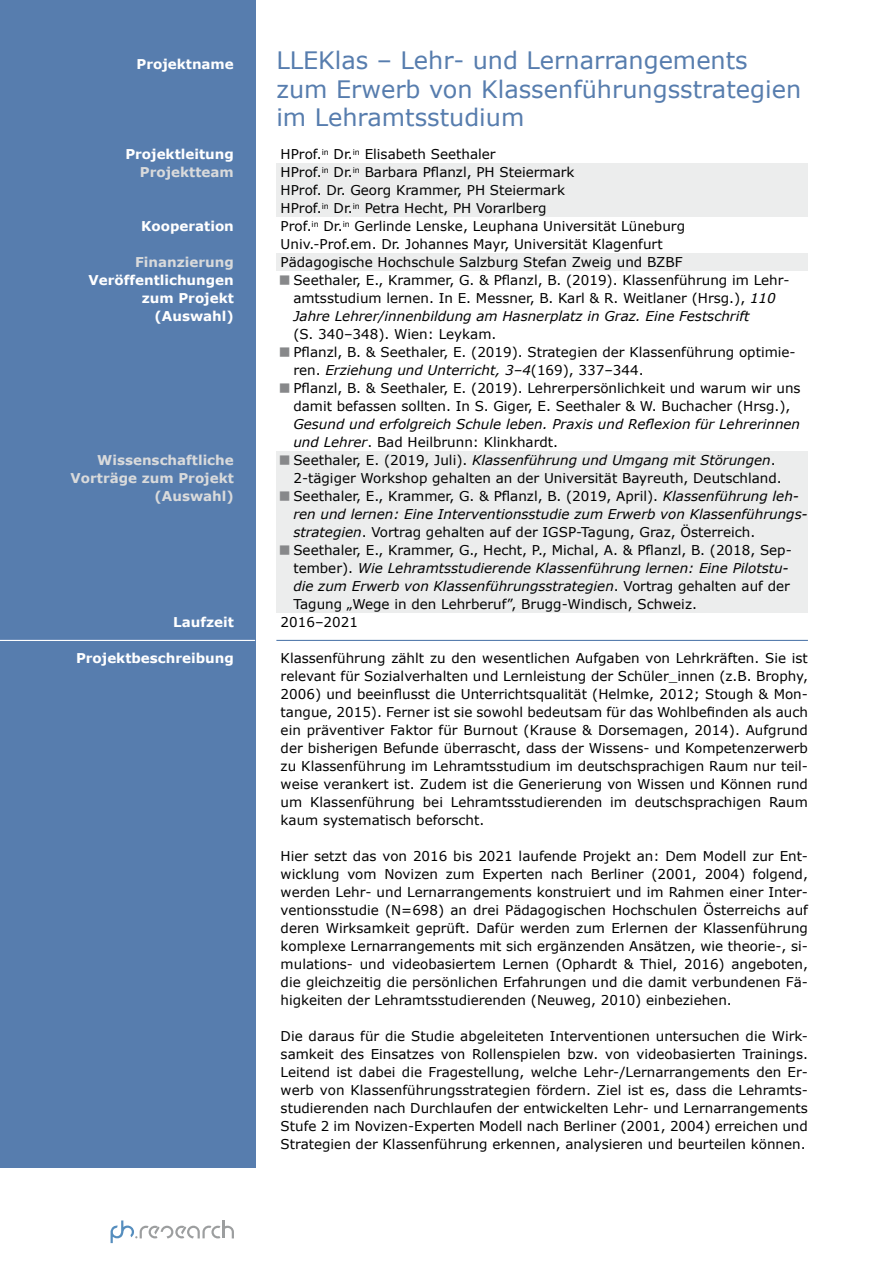
<style>
.page{position:relative;width:893px;height:1263px;background:#fff}
.page>*{position:absolute;margin:0;border:0;box-sizing:border-box;transform-origin:0 0}
.t1{font:24px/28.5px "Verdana";color:#577dae}
.t2{font:13.5px/18px "Verdana";color:#000;text-align:justify}
.t3{font:italic 13.5px "Verdana";color:#000}
.t4{font:700 13.5px/18px "Verdana";color:#fff;text-align:right}
.t5{font:700 13.5px/18px "Verdana";color:#d9dadb;text-align:right}
.s1{font-style:italic}
.s2{font-style:normal}
</style>
<div class="page">
<svg style="left:111px;top:1220px;width:123px;height:23px"></svg>
<div style="left:0;top:0;width:255px;height:1167px;background:#577dae"></div>
<hr style="left:0;top:640px;width:255px;height:1px;background:#fff">
<div style="left:276px;top:163px;width:532px;height:18px;background:#eceded"></div>
<div style="left:276px;top:181px;width:532px;height:18px;background:#eceded"></div>
<div style="left:276px;top:199px;width:532px;height:18px;background:#eceded"></div>
<div style="left:276px;top:253px;width:532px;height:18px;background:#eceded"></div>
<div style="left:276px;top:452px;width:532px;height:35px;background:#eceded"></div>
<div style="left:276px;top:488px;width:532px;height:53px;background:#eceded"></div>
<div style="left:276px;top:542px;width:532px;height:71px;background:#eceded"></div>
<hr style="left:276px;top:640px;width:532px;height:1px;background:#577dae">
<p class="t4" style="left:136px;top:55px;width:99px">Projektname</p>
<p class="t4" style="left:125px;top:145px;width:110px">Projektleitung</p>
<p class="t5" style="left:140px;top:163px;width:95px">Projektteam</p>
<p class="t4" style="left:141px;top:217px;width:94px">Kooperation</p>
<p class="t5" style="left:135px;top:253px;width:100px">Finanzierung</p>
<p class="t4" style="left:88px;top:271px;width:147px">Veröffentlichungen zum Projekt (Auswahl)</p>
<p class="t5" style="left:71px;top:451px;width:165px">Wissenschaftliche<br>Vorträge zum Projekt (Auswahl)</p>
<p class="t4" style="left:173px;top:613px;width:62px">Laufzeit</p>
<p class="t4" style="left:76px;top:649px;width:159px">Projektbeschreibung</p>
<h1 class="t1" style="left:276px;top:46px;width:526px">LLEKlas – Lehr- und Lernarrangements zum Erwerb von Klassenführungsstrategien im Lehramtsstudium</h1>
<p class="t2" style="left:281px;top:145px;width:217px">HProf.<sup>in</sup> Dr.<sup>in</sup> Elisabeth Seethaler</p>
<p class="t2" style="left:281px;top:163px;width:295px">HProf.<sup>in</sup> Dr.<sup>in</sup> Barbara Pflanzl, PH Steiermark</p>
<p class="t2" style="left:281px;top:181px;width:286px">HProf. Dr. Georg Krammer, PH Steiermark</p>
<p class="t2" style="left:281px;top:199px;width:267px">HProf.<sup>in</sup> Dr.<sup>in</sup> Petra Hecht, PH Vorarlberg</p>
<p class="t2" style="left:281px;top:217px;width:406px">Prof.<sup>in</sup> Dr.<sup>in</sup> Gerlinde Lenske, Leuphana Universität Lüneburg</p>
<p class="t2" style="left:281px;top:235px;width:383px">Univ.-Prof.em. Dr. Johannes Mayr, Universität Klagenfurt</p>
<p class="t2" style="left:281px;top:253px;width:403px">Pädagogische Hochschule Salzburg Stefan Zweig und BZBF</p>
<p class="t2" style="left:293px;top:271px;width:498px">Seethaler, E., Krammer, G. &amp; Pflanzl, B. (2019). Klassenführung im Lehr-</p>
<p class="t2" style="left:293px;top:289px;width:484px">amtsstudium lernen. In E. Messner, B. Karl &amp; R. Weitlaner (Hrsg.), <span class="s1">110</span></p>
<p class="t3" style="left:293px;top:308px;width:458px">Jahre Lehrer/innenbildung am Hasnerplatz in Graz. Eine Festschrift</p>
<p class="t2" style="left:293px;top:325px;width:509px;text-align:left">(S. 340–348). Wien: Leykam.<br>Pflanzl, B. &amp; Seethaler, E. (2019). Strategien der Klassenführung optimie&shy;ren. <span class="s1">Erziehung und Unterricht, 3–4</span>(169), 337–344.<br>Pflanzl, B. &amp; Seethaler, E. (2019). Lehrerpersönlichkeit und warum wir uns damit befassen sollten. In S. Giger, E. Seethaler &amp; W. Buchacher (Hrsg.),</p>
<p class="t3" style="left:293px;top:416px;width:508px">Gesund und erfolgreich Schule leben. Praxis und Reflexion für Lehrerinnen</p>
<p class="t2" style="left:293px;top:433px;width:266px"><span class="s1">und Lehrer</span>. Bad Heilbrunn: Klinkhardt.</p>
<p class="t3" style="left:293px;top:452px;width:484px"><span class="s2">Seethaler, E. (2019, Juli).</span> Klassenführung und Umgang mit Störungen<span class="s2">.</span></p>
<p class="t2" style="left:293px;top:469px;width:490px">2-tägiger Workshop gehalten an der Universität Bayreuth, Deutschland.</p>
<p class="t2" style="left:293px;top:487px;width:507px">Seethaler, E., Krammer, G. &amp; Pflanzl, B. (2019, April). <span class="s1">Klassenführung leh-</span></p>
<p class="t3" style="left:293px;top:506px;width:516px">ren und lernen: Eine Interventionsstudie zum Erwerb von Klassenführungs-</p>
<p class="t2" style="left:293px;top:523px;width:463px"><span class="s1">strategien</span>. Vortrag gehalten auf der IGSP-Tagung, Graz, Österreich.</p>
<p class="t2" style="left:293px;top:541px;width:500px">Seethaler, E., Krammer, G., Hecht, P., Michal, A. &amp; Pflanzl, B. (2018, Sep-</p>
<p class="t3" style="left:293px;top:560px;width:497px"><span class="s2">tember).</span> Wie Lehramtsstudierende Klassenführung lernen: Eine Pilotstu-</p>
<p class="t3" style="left:293px;top:578px;width:498px">die zum Erwerb von Klassenführungsstrategien<span class="s2">. Vortrag gehalten auf der</span></p>
<p class="t2" style="left:293px;top:595px;width:405px">Tagung „Wege in den Lehrberuf”, Brugg-Windisch, Schweiz.</p>
<p class="t2" style="left:281px;top:613px;width:79px">2016–2021</p>
<p class="t2" style="left:281px;top:649px;width:529px">Klassenführung zählt zu den wesentlichen Aufgaben von Lehrkräften. Sie ist relevant für Sozialverhalten und Lernleistung der Schüler_innen (z.B. Brophy, 2006) und beeinflusst die Unterrichtsqualität (Helmke, 2012; Stough &amp; Mon&shy;tangue, 2015). Ferner ist sie sowohl bedeutsam für das Wohlbefinden als auch ein präventiver Faktor für Burnout (Krause &amp; Dorsemagen, 2014). Aufgrund der bisherigen Befunde überrascht, dass der Wissens- und Kompetenzerwerb zu Klassenführung im Lehramtsstudium im deutschsprachigen Raum nur teil&shy;weise verankert ist. Zudem ist die Generierung von Wissen und Können rund um Klassenführung bei Lehramtsstudierenden im deutschsprachigen Raum kaum systematisch beforscht.</p>
<p class="t2" style="left:281px;top:847px;width:529px">Hier setzt das von 2016 bis 2021 laufende Projekt an: Dem Modell zur Ent&shy;wicklung vom Novizen zum Experten nach Berliner (2001, 2004) folgend, werden Lehr- und Lernarrangements konstruiert und im Rahmen einer Inter&shy;ventionsstudie (N=698) an drei Pädagogischen Hochschulen Österreichs auf deren Wirksamkeit geprüft. Dafür werden zum Erlernen der Klassenführung komplexe Lernarrangements mit sich ergänzenden Ansätzen, wie theorie-, si&shy;mulations- und videobasiertem Lernen (Ophardt &amp; Thiel, 2016) angeboten, die gleichzeitig die persönlichen Erfahrungen und die damit verbundenen Fä&shy;higkeiten der Lehramtsstudierenden (Neuweg, 2010) einbeziehen.</p>
<p class="t2" style="left:281px;top:1027px;width:529px">Die daraus für die Studie abgeleiteten Interventionen untersuchen die Wirk&shy;samkeit des Einsatzes von Rollenspielen bzw. von videobasierten Trainings.<br>Leitend ist dabei die Fragestellung, welche Lehr-/Lernarrangements den Er&shy;werb von Klassenführungsstrategien fördern. Ziel ist es, dass die Lehramts&shy;studierenden nach Durchlaufen der entwickelten Lehr- und Lernarrangements Stufe 2 im Novizen-Experten Modell nach Berliner (2001, 2004) erreichen und Strategien der Klassenführung erkennen, analysieren und beurteilen können.</p>
</div>
